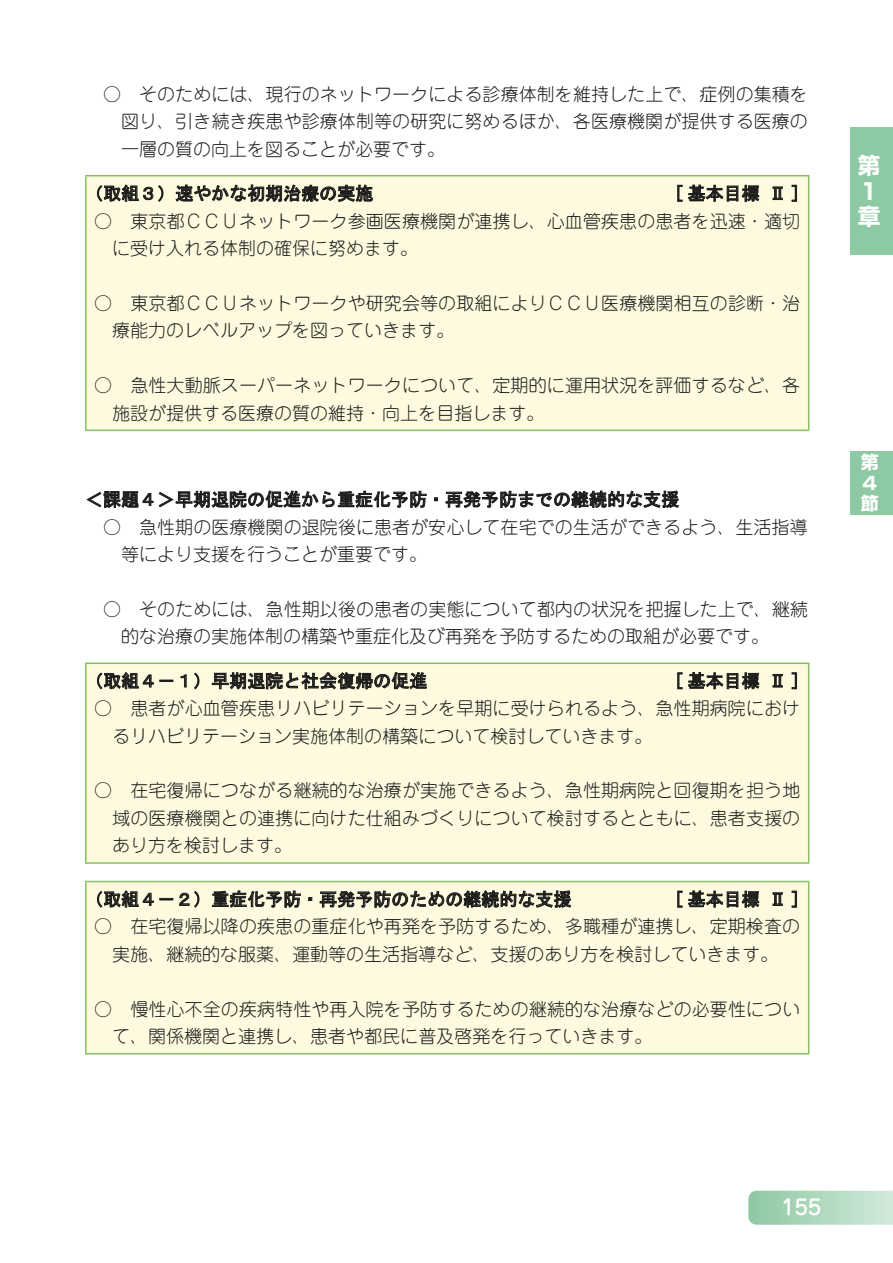
<style>
.page{position:relative;width:893px;height:1263px;background:#fff}
.page>*{position:absolute;margin:0;border:0;box-sizing:border-box;transform-origin:0 0}
.t1{font:700 22.5px/25.7px "Shin Go Pro";color:#fff}
.t2{font:500 21px "Jun 34 Pro";color:#fff}
.基本{font:300 18px/27.5px "Jun 101 Pro";letter-spacing:.005em;color:#1c1c1b}
.課題_取組{font:18px "MS Gothic";color:#1c1c1b}
.t3{font:700 18px/20.5px "Shin Go Pro";color:#fff;text-align:justify}
</style>
<div class="page">
<div style="left:850px;top:128px;width:43px;height:127px;background:#8dc9a2"></div>
<svg style="left:748px;top:1191px;width:145px;height:34px;background:#b1d9bf"></svg>
<div style="left:850px;top:451px;width:43px;height:63px;background:#8dc9a2"></div>
<div style="left:86px;top:176px;width:723px;height:254px;background:#fdfadf"></div>
<hr style="left:85px;top:176px;width:2px;height:254px;background:#87c060">
<hr style="left:85px;top:175px;width:724px;height:1px;background:#87c060">
<hr style="left:808px;top:176px;width:1px;height:254px;background:#87c060">
<hr style="left:85px;top:430px;width:724px;height:1px;background:#87c060">
<svg style="left:97px;top:184px;width:66px;height:18px"></svg>
<svg style="left:176px;top:184px;width:197px;height:18px"></svg>
<svg style="left:677px;top:185px;width:82px;height:17px"></svg>
<svg style="left:773px;top:186px;width:10px;height:14px"></svg>
<svg style="left:792px;top:185px;width:5px;height:17px"></svg>
<svg style="left:86px;top:490px;width:341px;height:18px"></svg>
<svg style="left:434px;top:497px;width:4px;height:4px"></svg>
<svg style="left:446px;top:490px;width:233px;height:19px"></svg>
<div style="left:86px;top:663px;width:723px;height:200px;background:#fdfadf"></div>
<hr style="left:85px;top:664px;width:2px;height:198px;background:#87c060">
<hr style="left:85px;top:662px;width:724px;height:2px;background:#87c060">
<hr style="left:808px;top:664px;width:1px;height:198px;background:#87c060">
<hr style="left:85px;top:862px;width:724px;height:2px;background:#87c060">
<svg style="left:97px;top:672px;width:57px;height:18px"></svg>
<svg style="left:160px;top:680px;width:13px;height:2px"></svg>
<svg style="left:181px;top:674px;width:6px;height:13px"></svg>
<svg style="left:194px;top:673px;width:5px;height:16px"></svg>
<svg style="left:212px;top:672px;width:215px;height:18px"></svg>
<svg style="left:677px;top:672px;width:82px;height:17px"></svg>
<svg style="left:773px;top:674px;width:10px;height:13px"></svg>
<svg style="left:792px;top:672px;width:5px;height:17px"></svg>
<div style="left:86px;top:881px;width:723px;height:173px;background:#fdfadf"></div>
<hr style="left:85px;top:882px;width:2px;height:171px;background:#87c060">
<hr style="left:85px;top:881px;width:724px;height:1px;background:#87c060">
<hr style="left:808px;top:882px;width:1px;height:171px;background:#87c060">
<hr style="left:85px;top:1053px;width:724px;height:1px;background:#87c060">
<svg style="left:97px;top:890px;width:57px;height:18px"></svg>
<svg style="left:160px;top:898px;width:13px;height:2px"></svg>
<svg style="left:179px;top:891px;width:20px;height:17px"></svg>
<svg style="left:212px;top:890px;width:89px;height:18px"></svg>
<svg style="left:320px;top:890px;width:251px;height:18px"></svg>
<svg style="left:677px;top:890px;width:82px;height:18px"></svg>
<svg style="left:773px;top:892px;width:10px;height:14px"></svg>
<svg style="left:792px;top:891px;width:5px;height:16px"></svg>
<p class="基本" style="left:121px;top:78px;width:688px;text-align:justify;text-indent:-18px">○　そのためには、現行のネットワークによる診療体制を維持した上で、症例の集積を図り、引き続き疾患や診療体制等の研究に努めるほか、各医療機関が提供する医療の一層の質の向上を図ることが必要です。</p>
<p class="課題_取組" style="left:85px;top:184px;width:289px">（取組３）速やかな初期治療の実施</p>
<p class="課題_取組" style="left:674px;top:184px;width:127px">[ 基本目標 Ⅱ ]</p>
<p class="基本" style="left:112px;top:205px;width:689px;text-indent:-18px">○　東京都ＣＣＵネットワーク参画医療機関が連携し、心血管疾患の患者を迅速・適切に受け入れる体制の確保に努めます。</p>
<p class="基本" style="left:112px;top:287px;width:689px;text-indent:-18px">○　東京都ＣＣＵネットワークや研究会等の取組によりＣＣＵ医療機関相互の診断・治療能力のレベルアップを図っていきます。</p>
<p class="基本" style="left:112px;top:370px;width:689px;text-indent:-18px">○　急性大動脈スーパーネットワークについて、定期的に運用状況を評価するなど、各施設が提供する医療の質の維持・向上を目指します。</p>
<p class="課題_取組" style="left:85px;top:490px;width:595px">＜課題４＞早期退院の促進から重症化予防・再発予防までの継続的な支援</p>
<p class="基本" style="left:121px;top:511px;width:688px;text-indent:-18px">○　急性期の医療機関の退院後に患者が安心して在宅での生活ができるよう、生活指導等により支援を行うことが重要です。</p>
<p class="基本" style="left:121px;top:593px;width:688px;text-indent:-18px">○　そのためには、急性期以後の患者の実態について都内の状況を把握した上で、継続的な治療の実施体制の構築や重症化及び再発を予防するための取組が必要です。</p>
<p class="課題_取組" style="left:85px;top:672px;width:344px">（取組４－１）早期退院と社会復帰の促進</p>
<p class="課題_取組" style="left:674px;top:672px;width:127px">[ 基本目標 Ⅱ ]</p>
<p class="基本" style="left:112px;top:692px;width:689px;text-indent:-18px">○　患者が心血管疾患リハビリテーションを早期に受けられるよう、急性期病院におけるリハビリテーション実施体制の構築について検討していきます。</p>
<p class="基本" style="left:112px;top:775px;width:689px;text-align:justify;text-indent:-18px">○　在宅復帰につながる継続的な治療が実施できるよう、急性期病院と回復期を担う地域の医療機関との連携に向けた仕組みづくりについて検討するとともに、患者支援のあり方を検討します。</p>
<p class="課題_取組" style="left:85px;top:890px;width:488px">（取組４－２）重症化予防・再発予防のための継続的な支援</p>
<p class="課題_取組" style="left:674px;top:890px;width:127px">[ 基本目標 Ⅱ ]</p>
<p class="基本" style="left:94px;top:911px;width:707px;text-align:center">○　在宅復帰以降の疾患の重症化や再発を予防するため、多職種が連携し、定期検査の実施、継続的な服薬、運動等の生活指導など、支援のあり方を検討していきます。</p>
<p class="基本" style="left:112px;top:993px;width:689px;text-indent:-18px">○　慢性心不全の疾病特性や再入院を予防するための継続的な治療などの必要性について、関係機関と連携し、患者や都民に普及啓発を行っていきます。</p>
<p class="t1" style="left:858px;top:150px;width:23px">第<br>１章</p>
<p class="t3" style="left:861px;top:450px;width:19px">第４節</p>
<p class="t2" style="left:782px;top:1190px;width:41px">155</p>
</div>
